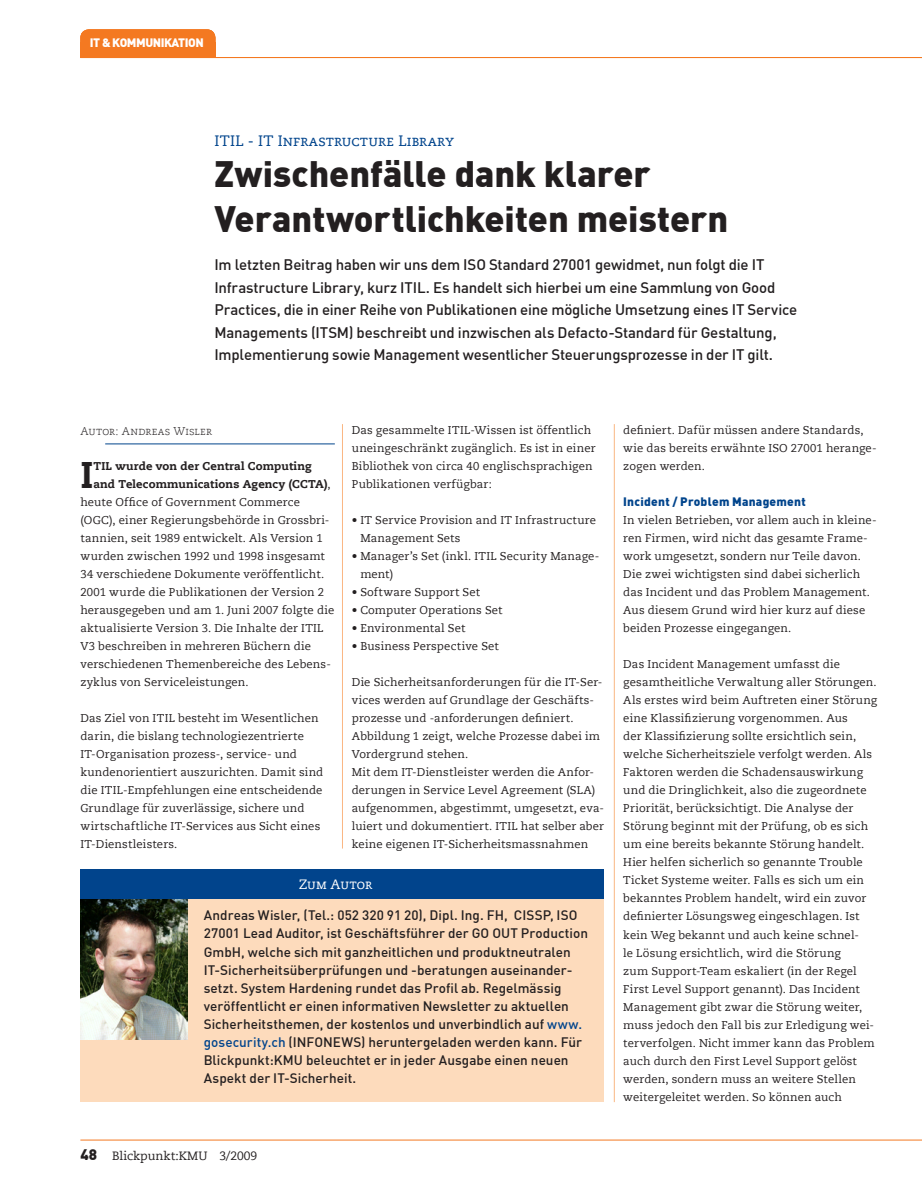
<style>
.page{position:relative;width:922px;height:1195px;background:#fff}
.page>*{position:absolute;margin:0;border:0;box-sizing:border-box;transform-origin:0 0}
.t1{font:800 36.9px "Caecilia LT";color:#231f20}
.t2{font:900 36px/45px "DIN";color:#231f20}
.t3{font:500 15px/22.5px "DIN";letter-spacing:-.01em;color:#231f20}
.t4{font:15px "Caecilia Roman SC";letter-spacing:.01em;color:#01448c}
.t5{font:500 13.5px/18px "DIN";letter-spacing:.005em;color:#231f20}
.t6{font:13.5px "Caecilia Roman SC";color:#fff}
.t7{font:900 12px "DIN";letter-spacing:.02em;color:#01448c}
.t8{font:12px "Caecilia LT";color:#231f20}
.t9{font:900 12px "DIN";letter-spacing:-.04em;color:#fff}
.t10{font:900 12px "DIN";color:#fff}
.t11{font:11.25px/18px "Caecilia LT";letter-spacing:.015em;color:#231f20}
.t12{font:800 11.25px "Caecilia LT";letter-spacing:.01em;color:#231f20}
.t13{font:11.25px "Caecilia Light SC";letter-spacing:.015em;color:#231f20}
.s1{font-weight:400}
.s2{color:#01448c}
.s3{font-family:"DIN";font-weight:900;font-size:15px}
</style>
<div class="page">
<hr style="left:80px;top:1139px;width:842px;height:1px;background:#f47921">
<hr style="left:614px;top:424px;width:1px;height:677px;background:#fab783">
<hr style="left:342px;top:424px;width:1px;height:424px;background:#fab783">
<hr style="left:80px;top:57px;width:842px;height:1px;background:#f47921">
<div style="left:80px;top:42px;width:135px;height:16px;background:#f47921"></div>
<div style="left:80px;top:29px;width:135px;height:28px;background:#f47921;border-radius:9px"></div>
<hr style="left:105px;top:443px;width:230px;height:1px;background:#01448c">
<div style="left:80px;top:896px;width:523px;height:205px;background:#fddbbc"></div>
<img style="left:80px;top:898px;width:107px;height:141px">
<div style="left:80px;top:868px;width:523px;height:30px;background:#01448c"></div>
<p class="t10" style="left:90px;top:35px;width:83px">MANAGEMENT</p>
<p class="t9" style="left:90px;top:35px;width:115px">IT &amp; KOMMUNIKATION</p>
<h3 class="t4" style="left:214px;top:132px;width:241px">ITIL - IT Infrastructure Library</h3>
<h2 class="t2" style="left:214px;top:150px;width:515px">Zwischenfälle dank klarer<br>Verantwortlichkeiten meistern</h2>
<p class="t3" style="left:214px;top:253px;width:584px">Im letzten Beitrag haben wir uns dem ISO Standard 27001 gewidmet, nun folgt die IT Infrastructure Library, kurz ITIL. Es handelt sich hierbei um eine Sammlung von Good Practices, die in einer Reihe von Publikationen eine mögliche Umsetzung eines IT Service Managements (ITSM) beschreibt und inzwischen als Defacto-Standard für Gestaltung, Implementierung sowie Management wesentlicher Steuerungsprozesse in der IT gilt.</p>
<p class="t13" style="left:80px;top:425px;width:133px">Autor: Andreas Wisler</p>
<h1 class="t1" style="left:80px;top:452px;width:15px">I</h1>
<p class="t12" style="left:93px;top:459px;width:220px">TIL wurde von der Central Computing</p>
<p class="t12" style="left:93px;top:477px;width:239px">and Telecommunications Agency (CCTA)<span class="s1">,</span></p>
<p class="t11" style="left:80px;top:493px;width:221px">heute Office of Government Commerce</p>
<p class="t11" style="left:80px;top:511px;width:251px">(OGC), einer Regierungsbehörde in Grossbri-</p>
<p class="t11" style="left:80px;top:529px;width:244px">tannien, seit 1989 entwickelt. Als Version 1</p>
<p class="t11" style="left:80px;top:547px;width:246px">wurden zwischen 1992 und 1998 insgesamt</p>
<p class="t11" style="left:80px;top:565px;width:245px">34 verschiedene Dokumente veröffentlicht.</p>
<p class="t11" style="left:80px;top:583px;width:245px">2001 wurde die Publikationen der Version 2</p>
<p class="t11" style="left:80px;top:601px;width:255px">herausgegeben und am 1. Juni 2007 folgte die</p>
<p class="t11" style="left:80px;top:619px;width:245px">aktualisierte Version 3. Die Inhalte der ITIL</p>
<p class="t11" style="left:80px;top:637px;width:232px">V3 beschreiben in mehreren Büchern die</p>
<p class="t11" style="left:80px;top:655px;width:252px">verschiedenen Themenbereiche des Lebens-</p>
<p class="t11" style="left:80px;top:673px;width:170px">zyklus von Serviceleistungen.</p>
<p class="t11" style="left:80px;top:709px;width:244px">Das Ziel von ITIL besteht im Wesentlichen darin, die bislang technologiezentrierte IT-Organisation prozess-, service- und kundenorientiert auszurichten. Damit sind die ITIL-Empfehlungen eine entscheidende Grundlage für zuverlässige, sichere und wirtschaftliche IT-Services aus Sicht eines IT-Dienstleisters.</p>
<p class="t11" style="left:352px;top:421px;width:245px">Das gesammelte ITIL-Wissen ist öffentlich uneingeschränkt zugänglich. Es ist in einer Bibliothek von circa 40 englischsprachigen Publikationen verfügbar:</p>
<p class="t11" style="left:360px;top:511px;width:237px;text-indent:-9px">• IT Service Provision and IT Infrastructure<br>Management Sets</p>
<p class="t11" style="left:360px;top:547px;width:240px;text-indent:-9px">• Manager’s Set (inkl. ITIL Security Manage&shy;ment)</p>
<p class="t11" style="left:352px;top:583px;width:130px">• Software Support Set</p>
<p class="t11" style="left:352px;top:601px;width:152px">• Computer Operations Set</p>
<p class="t11" style="left:352px;top:619px;width:115px">• Environmental Set</p>
<p class="t11" style="left:352px;top:637px;width:149px">• Business Perspective Set</p>
<p class="t11" style="left:352px;top:673px;width:254px">Die Sicherheitsanforderungen für die IT-Ser&shy;vices werden auf Grundlage der Geschäfts&shy;prozesse und -anforderungen definiert.<br>Abbildung 1 zeigt, welche Prozesse dabei im Vordergrund stehen.<br>Mit dem IT-Dienstleister werden die Anfor&shy;derungen in Service Level Agreement (SLA) aufgenommen, abgestimmt, umgesetzt, eva&shy;luiert und dokumentiert. ITIL hat selber aber keine eigenen IT-Sicherheitsmassnahmen</p>
<p class="t6" style="left:299px;top:876px;width:75px">Zum Autor</p>
<p class="t5" style="left:204px;top:905px;width:386px">Andreas Wisler, (Tel.: 052 320 91 20), Dipl. Ing. FH, CISSP, ISO 27001 Lead Auditor, ist Geschäftsführer der GO OUT Production GmbH, welche sich mit ganzheitlichen und produktneutralen IT-Sicherheitsüberprüfungen und -beratungen auseinander&shy;setzt. System Hardening rundet das Profil ab. Regelmässig veröffentlicht er einen informativen Newsletter zu aktuellen Sicherheitsthemen, der kostenlos und unverbindlich auf <span class="s2">www. gosecurity.ch</span> (INFONEWS) heruntergeladen werden kann. Für Blickpunkt:KMU beleuchtet er in jeder Ausgabe einen neuen Aspekt der IT-Sicherheit.</p>
<p class="t8" style="left:80px;top:1148px;width:178px"><span class="s3">48</span> Blickpunkt:KMU 3/2009</p>
<p class="t11" style="left:623px;top:421px;width:255px">definiert. Dafür müssen andere Standards, wie das bereits erwähnte ISO 27001 herange&shy;zogen werden.</p>
<p class="t7" style="left:623px;top:493px;width:184px">Incident / Problem Management</p>
<p class="t11" style="left:623px;top:511px;width:255px">In vielen Betrieben, vor allem auch in kleine&shy;ren Firmen, wird nicht das gesamte Frame&shy;work umgesetzt, sondern nur Teile davon.<br>Die zwei wichtigsten sind dabei sicherlich das Incident und das Problem Management.<br>Aus diesem Grund wird hier kurz auf diese beiden Prozesse eingegangen.</p>
<p class="t11" style="left:623px;top:655px;width:255px">Das Incident Management umfasst die gesamtheitliche Verwaltung aller Störungen.<br>Als erstes wird beim Auftreten einer Störung eine Klassifizierung vorgenommen. Aus<br>der Klassifizierung sollte ersichtlich sein, welche Sicherheitsziele verfolgt werden. Als Faktoren werden die Schadensauswirkung und die Dringlichkeit, also die zugeordnete Priorität, berücksichtigt. Die Analyse der Störung beginnt mit der Prüfung, ob es sich um eine bereits bekannte Störung handelt.<br>Hier helfen sicherlich so genannte Trouble Ticket Systeme weiter. Falls es sich um ein bekanntes Problem handelt, wird ein zuvor definierter Lösungsweg eingeschlagen. Ist kein Weg bekannt und auch keine schnel-<br>le Lösung ersichtlich, wird die Störung<br>zum Support-Team eskaliert (in der Regel First Level Support genannt). Das Incident Management gibt zwar die Störung weiter, muss jedoch den Fall bis zur Erledigung wei&shy;terverfolgen. Nicht immer kann das Problem auch durch den First Level Support gelöst werden, sondern muss an weitere Stellen weitergeleitet werden. So können auch</p>
</div>
